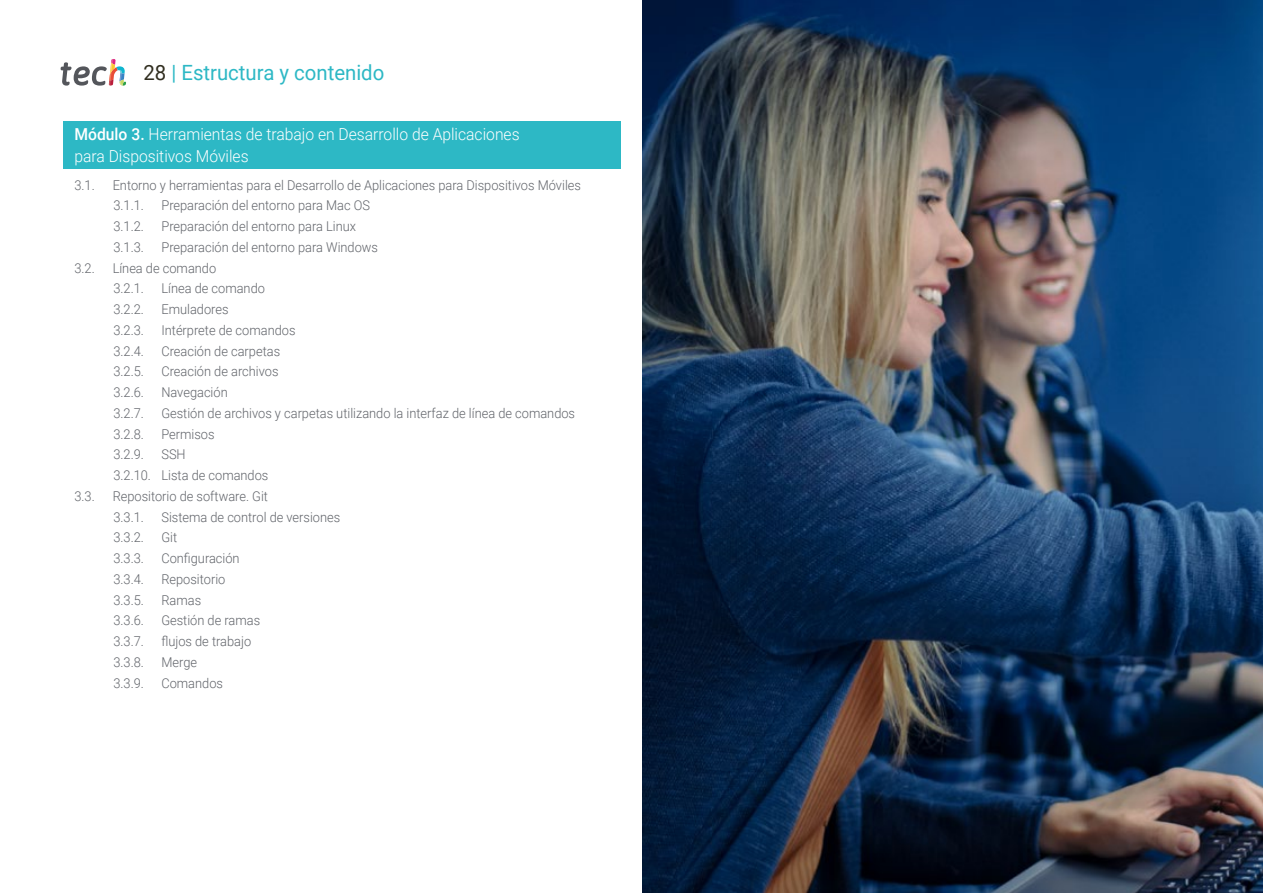
<style>
.page{position:relative;width:1263px;height:893px;background:#fff}
.page>*{position:absolute;margin:0;border:0;box-sizing:border-box;transform-origin:0 0}
.t1{font:21px "Roboto";color:#2db8c5}
.t2{font:300 16.5px/22.5px "Roboto";color:#fff;scale:.95 1}
.t3{font:300 13.5px/20.7px "Roboto";color:#61646a;scale:.95 1}
.s1{color:#312e20}
.s2{font-weight:500}
</style>
<div class="page">
<div style="left:63px;top:121px;width:558px;height:48px;background:#2db8c5"></div>
<svg style="left:61px;top:59px;width:65px;height:27px"></svg>
<img style="left:642px;top:0;width:621px;height:893px">
<h1 class="t1" style="left:144px;top:57px;width:242px"><span class="s1">28</span> | Estructura y contenido</h1>
<p class="t2" style="left:74px;top:122px;width:470px"><span class="s2">Módulo 3.</span> Herramientas de trabajo en Desarrollo de Aplicaciones para Dispositivos Móviles</p>
<p class="t3" style="left:74px;top:174px;width:23px">3.1.</p>
<p class="t3" style="left:113px;top:174px;width:494px">Entorno y herramientas para el Desarrollo de Aplicaciones para Dispositivos Móviles<br>3.1.1.</p>
<p class="t3" style="left:161px;top:195px;width:221px">Preparación del entorno para Mac OS</p>
<p class="t3" style="left:113px;top:215px;width:34px">3.1.2.</p>
<p class="t3" style="left:161px;top:215px;width:206px">Preparación del entorno para Linux</p>
<p class="t3" style="left:113px;top:236px;width:34px">3.1.3.</p>
<p class="t3" style="left:161px;top:236px;width:230px">Preparación del entorno para Windows</p>
<p class="t3" style="left:74px;top:257px;width:23px">3.2.</p>
<p class="t3" style="left:113px;top:257px;width:110px">Línea de comando<br>3.2.1.</p>
<p class="t3" style="left:161px;top:278px;width:110px">Línea de comando</p>
<p class="t3" style="left:113px;top:298px;width:34px">3.2.2.</p>
<p class="t3" style="left:161px;top:298px;width:72px">Emuladores</p>
<p class="t3" style="left:113px;top:319px;width:34px">3.2.3.</p>
<p class="t3" style="left:161px;top:319px;width:143px">Intérprete de comandos</p>
<p class="t3" style="left:113px;top:340px;width:34px">3.2.4.</p>
<p class="t3" style="left:161px;top:340px;width:126px">Creación de carpetas</p>
<p class="t3" style="left:113px;top:361px;width:34px">3.2.5.</p>
<p class="t3" style="left:161px;top:361px;width:125px">Creación de archivos</p>
<p class="t3" style="left:113px;top:381px;width:34px">3.2.6.</p>
<p class="t3" style="left:161px;top:381px;width:71px">Navegación</p>
<p class="t3" style="left:113px;top:402px;width:34px">3.2.7.</p>
<p class="t3" style="left:161px;top:402px;width:437px">Gestión de archivos y carpetas utilizando la interfaz de línea de comandos</p>
<p class="t3" style="left:113px;top:423px;width:34px">3.2.8.</p>
<p class="t3" style="left:161px;top:423px;width:57px">Permisos</p>
<p class="t3" style="left:113px;top:444px;width:34px">3.2.9.</p>
<p class="t3" style="left:113px;top:444px;width:165px;text-indent:48px">SSH<br>3.2.10. Lista de comandos</p>
<p class="t3" style="left:74px;top:485px;width:23px">3.3.</p>
<p class="t3" style="left:113px;top:485px;width:165px">Repositorio de software. Git<br>3.3.1.</p>
<p class="t3" style="left:161px;top:506px;width:190px">Sistema de control de versiones</p>
<p class="t3" style="left:113px;top:527px;width:34px">3.3.2.</p>
<p class="t3" style="left:161px;top:527px;width:18px">Git</p>
<p class="t3" style="left:113px;top:547px;width:34px">3.3.3.</p>
<p class="t3" style="left:161px;top:547px;width:84px">Configuración</p>
<p class="t3" style="left:113px;top:568px;width:34px">3.3.4.</p>
<p class="t3" style="left:161px;top:568px;width:69px">Repositorio</p>
<p class="t3" style="left:113px;top:589px;width:34px">3.3.5.</p>
<p class="t3" style="left:161px;top:589px;width:43px">Ramas</p>
<p class="t3" style="left:113px;top:610px;width:34px">3.3.6.</p>
<p class="t3" style="left:161px;top:610px;width:105px">Gestión de ramas</p>
<p class="t3" style="left:113px;top:630px;width:34px">3.3.7.</p>
<p class="t3" style="left:161px;top:630px;width:96px">flujos de trabajo</p>
<p class="t3" style="left:113px;top:651px;width:34px">3.3.8.</p>
<p class="t3" style="left:161px;top:651px;width:39px">Merge</p>
<p class="t3" style="left:113px;top:672px;width:34px">3.3.9.</p>
<p class="t3" style="left:161px;top:672px;width:66px">Comandos</p>
</div>
